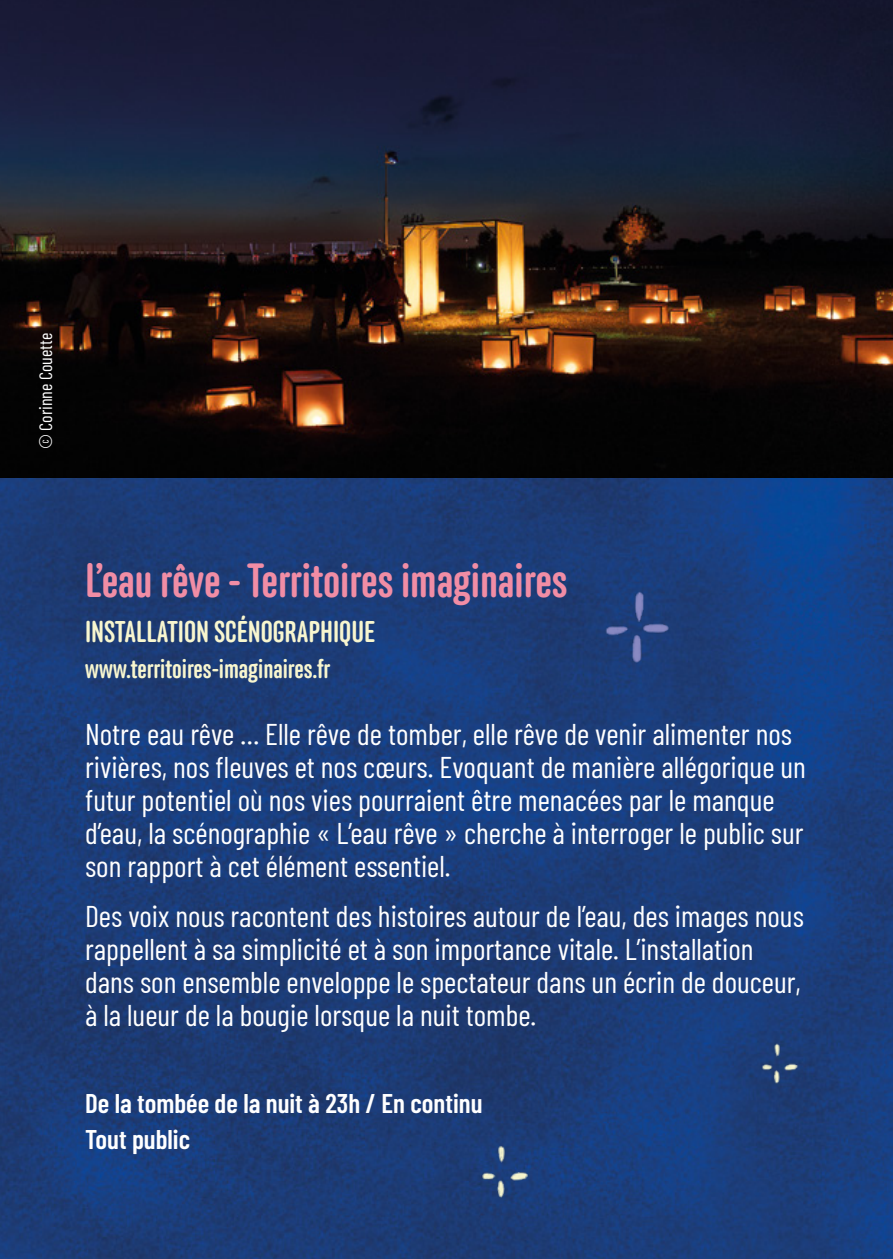
<style>
.page{position:relative;width:893px;height:1259px;background:#fff}
.page>*{position:absolute;margin:0;border:0;box-sizing:border-box;transform-origin:0 0}
.titre{font:500 48px "Anchor";color:#f18da5}
.texte_courant{font:30px/33px "Barlow Condensed";color:#fff}
.sous_titre{font:500 30px "Anchor";color:#f8f6cf}
.heure_et_infos{font:600 27px/36px "Barlow Condensed";color:#fff}
.site{font:500 27px "Anchor";color:#f8f6cf}
.credit_photo{font:18px "Barlow Condensed";color:#fff}
</style>
<div class="page">
<img style="left:0;top:0;width:893px;height:1259px">
<img style="left:450px;top:1119px;width:136px;height:140px">
<img style="left:737px;top:1023px;width:105px;height:113px">
<img style="left:586px;top:580px;width:91px;height:98px">
<p class="credit_photo" style="left:33px;top:449px;width:118px;rotate:-90deg">© Corinne Couette</p>
<p class="titre" style="left:85px;top:553px;width:484px">L’eau rêve - Territoires imaginaires</p>
<p class="sous_titre" style="left:85px;top:614px;width:292px">INSTALLATION SCÉNOGRAPHIQUE</p>
<p class="site" style="left:85px;top:653px;width:247px">www.territoires-imaginaires.fr</p>
<p class="texte_courant" style="left:85px;top:715px;width:722px">Notre eau rêve … Elle rêve de tomber, elle rêve de venir alimenter nos rivières, nos fleuves et nos cœurs. Evoquant de manière allégorique un futur potentiel où nos vies pourraient être menacées par le manque d’eau, la scénographie « L’eau rêve » cherche à interroger le public sur son rapport à cet élément essentiel.</p>
<p class="texte_courant" style="left:85px;top:897px;width:720px">Des voix nous racontent des histoires autour de l’eau, des images nous rappellent à sa simplicité et à son importance vitale. L’installation dans son ensemble enveloppe le spectateur dans un écrin de douceur, à la lueur de la bougie lorsque la nuit tombe.</p>
<p class="heure_et_infos" style="left:85px;top:1083px;width:399px">De la tombée de la nuit à 23h / En continu<br>Tout public</p>
</div>
